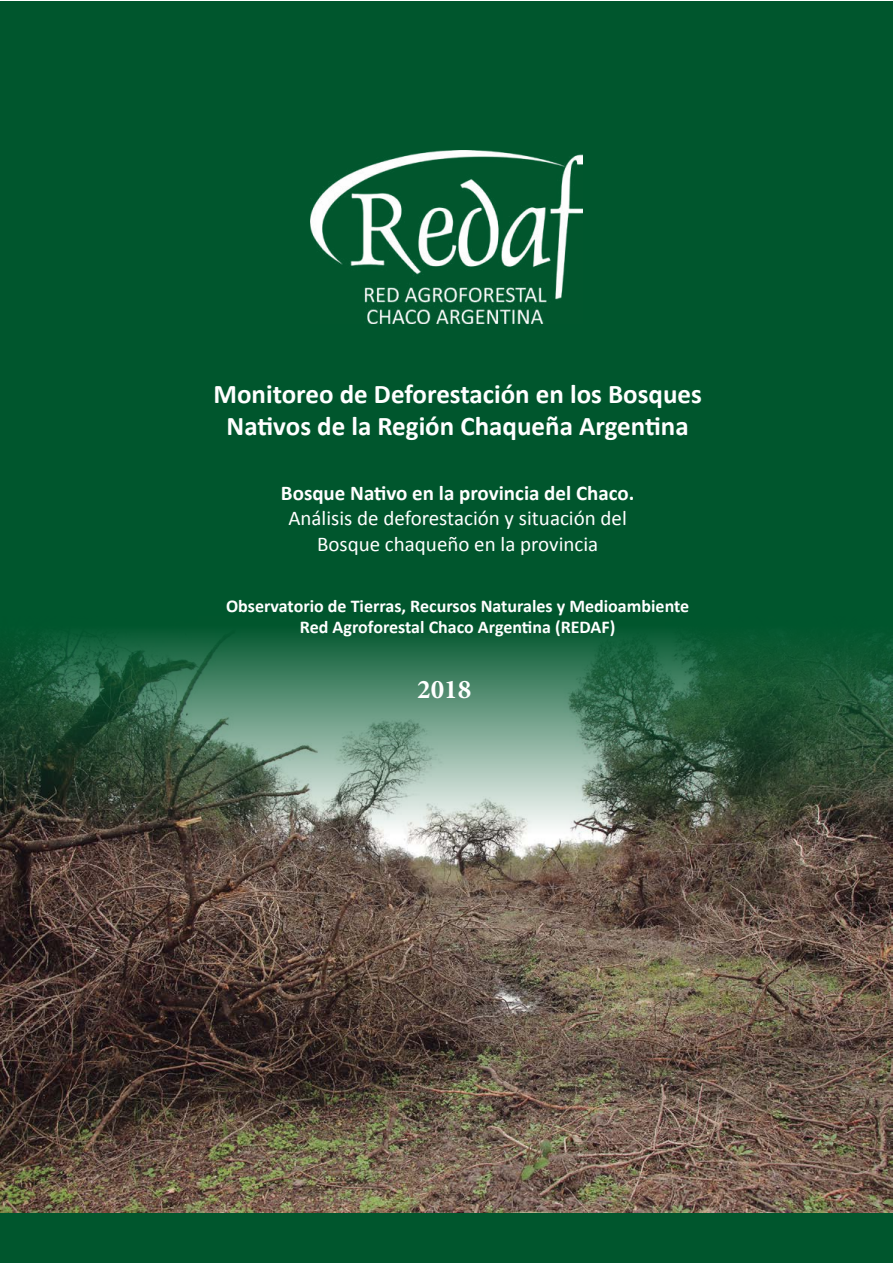
<style>
.page{position:relative;width:893px;height:1263px;background:#fff}
.page>*{position:absolute;margin:0;border:0;box-sizing:border-box;transform-origin:0 0}
.t1{font:700 27px/32.4px "Calibri";color:#fff;text-align:center}
.t2{font:700 27px "Minion Pro";color:#fff}
.t3{font:21px/25.2px "Calibri";color:#fff;text-align:center}
.t4{font:700 21px "Calibri";color:#fff}
.t5{font:700 18px/21.6px "Calibri";color:#fff;text-align:center}
</style>
<div class="page">
<div style="left:0;top:2px;width:893px;height:1261px;background:#00562d"></div>
<img style="left:0;top:633px;width:893px;height:579px">
<img style="left:310px;top:150px;width:273px;height:173px">
<h1 class="t1" style="left:213px;top:378px;width:490px">Monitoreo de Deforestación en los Bosques<br>Nativos de la Región Chaqueña Argentina</h1>
<p class="t4" style="left:281px;top:480px;width:355px">Bosque Nativo en la provincia del Chaco.</p>
<p class="t3" style="left:288px;top:506px;width:340px">Análisis de deforestación y situación del<br>Bosque chaqueño en la provincia</p>
<p class="t5" style="left:226px;top:595px;width:465px">Observatorio de Tierras, Recursos Naturales y Medioambiente<br>Red Agroforestal Chaco Argentina (REDAF)</p>
<h1 class="t2" style="left:417px;top:670px;width:55px">2018</h1>
</div>
